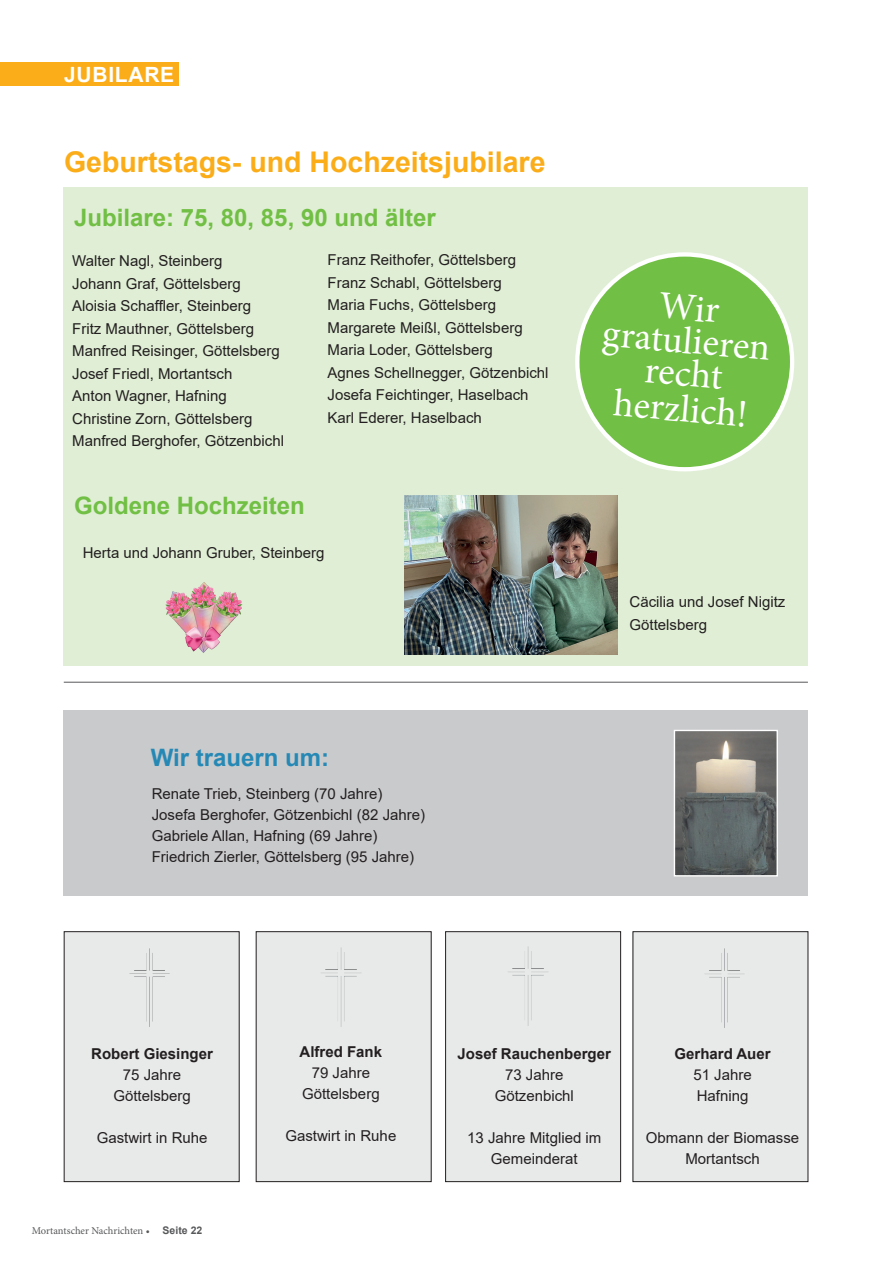
<style>
.page{position:relative;width:893px;height:1263px;background:#fff}
.page>*{position:absolute;margin:0;border:0;box-sizing:border-box;transform-origin:0 0}
.t1{font:38.55px/33.8px "Minion Pro";color:#fff;text-align:center}
.t2{font:700 28.5px "Arial";color:#faad19}
.t3{font:700 24px "Arial";color:#71bf44}
.t4{font:700 24px "Arial";color:#2689b5}
.t5{font:700 21px "Arial";letter-spacing:.035em;color:#fff}
.t6{font:15px/22.5px "Arial";color:#231f20}
.t7{font:700 15px "Arial";color:#231f20}
.t8{font:10.5px "Minion Pro";letter-spacing:-.005em;color:#57585a}
.s1{font-family:"Arial";font-weight:700}
</style>
<div class="page">
<div style="left:633px;top:932px;width:175px;height:249px;background:#e8eae9"></div>
<div style="left:633px;top:931px;width:175px;height:251px;border:1px solid #231f20"></div>
<div style="left:446px;top:932px;width:175px;height:249px;background:#e8eae9"></div>
<div style="left:445px;top:931px;width:176px;height:251px;border:1px solid #231f20"></div>
<div style="left:256px;top:932px;width:175px;height:249px;background:#e8eae9"></div>
<div style="left:256px;top:931px;width:176px;height:251px;border:1px solid #231f20"></div>
<hr style="left:64px;top:682px;width:744px;height:1px;background:#57585a">
<div style="left:64px;top:710px;width:744px;height:185px;background:#c9cacc"></div>
<svg style="left:673px;top:729px;width:105px;height:148px;background:#767875"></svg>
<div style="left:64px;top:187px;width:744px;height:478px;background:#dfeed4"></div>
<div style="left:577px;top:254px;width:215px;height:215px;background:#71bf44;border-radius:50%"></div>
<div style="left:64px;top:932px;width:175px;height:249px;background:#e8eae9"></div>
<div style="left:64px;top:931px;width:176px;height:251px;border:1px solid #231f20"></div>
<img style="left:129px;top:948px;width:41px;height:79px">
<img style="left:508px;top:946px;width:40px;height:80px">
<img style="left:705px;top:948px;width:39px;height:80px">
<img style="left:321px;top:947px;width:40px;height:80px">
<img style="left:165px;top:582px;width:78px;height:71px">
<img style="left:405px;top:495px;width:212px;height:160px">
<div style="left:0;top:62px;width:179px;height:24px;background:#faad19"></div>
<h3 class="t5" style="left:64px;top:60px;width:112px">JUBILARE</h3>
<h2 class="t2" style="left:64px;top:142px;width:483px">Geburtstags- und Hochzeitsjubilare</h2>
<h3 class="t3" style="left:74px;top:200px;width:363px">Jubilare: 75, 80, 85, 90 und älter</h3>
<p class="t6" style="left:72px;top:250px;width:213px">Walter Nagl, Steinberg<br>Johann Graf, Göttelsberg<br>Aloisia Schaffler, Steinberg<br>Fritz Mauthner, Göttelsberg<br>Manfred Reisinger, Göttelsberg<br>Josef Friedl, Mortantsch<br>Anton Wagner, Hafning<br>Christine Zorn, Göttelsberg<br>Manfred Berghofer, Götzenbichl</p>
<p class="t6" style="left:328px;top:249px;width:222px">Franz Reithofer, Göttelsberg<br>Franz Schabl, Göttelsberg<br>Maria Fuchs, Göttelsberg<br>Margarete Meißl, Göttelsberg<br>Maria Loder, Göttelsberg<br>Agnes Schellnegger, Götzenbichl<br>Josefa Feichtinger, Haselbach<br>Karl Ederer, Haselbach</p>
<h3 class="t3" style="left:74px;top:488px;width:232px">Goldene Hochzeiten</h3>
<p class="t6" style="left:83px;top:542px;width:243px">Herta und Johann Gruber, Steinberg</p>
<h3 class="t4" style="left:151px;top:740px;width:180px">Wir trauern um:</h3>
<p class="t6" style="left:152px;top:783px;width:275px;line-height:21px">Renate Trieb, Steinberg (70 Jahre)<br>Josefa Berghofer, Götzenbichl (82 Jahre)<br>Gabriele Allan, Hafning (69 Jahre)<br>Friedrich Zierler, Göttelsberg (95 Jahre)</p>
<h1 class="t1" style="left:607px;top:284px;width:170px;rotate:5deg">Wir gratulieren recht herzlich!</h1>
<p class="t6" style="left:629px;top:590px;width:157px">Cäcilia und Josef Nigitz<br>Göttelsberg</p>
<p class="t7" style="left:91px;top:1043px;width:123px">Robert Giesinger</p>
<p class="t6" style="left:113px;top:1064px;width:79px;line-height:21px;text-align:center">75 Jahre<br>Göttelsberg</p>
<p class="t6" style="left:97px;top:1126px;width:112px">Gastwirt in Ruhe</p>
<p class="t8" style="left:32px;top:1223px;width:172px">Mortantscher Nachrichten • <span class="s1">Seite 22</span></p>
<p class="t7" style="left:300px;top:1041px;width:84px">Alfred Fank</p>
<p class="t6" style="left:302px;top:1062px;width:79px;line-height:21px;text-align:center">79 Jahre<br>Göttelsberg</p>
<p class="t6" style="left:285px;top:1124px;width:112px">Gastwirt in Ruhe</p>
<p class="t7" style="left:458px;top:1043px;width:155px">Josef Rauchenberger</p>
<p class="t6" style="left:495px;top:1064px;width:81px;line-height:21px;text-align:center">73 Jahre<br>Götzenbichl</p>
<p class="t6" style="left:467px;top:1127px;width:136px;line-height:21px;text-align:center">13 Jahre Mitglied im<br>Gemeinderat</p>
<p class="t7" style="left:674px;top:1043px;width:98px">Gerhard Auer</p>
<p class="t6" style="left:693px;top:1064px;width:60px;line-height:21px">51 Jahre<br>Hafning</p>
<p class="t6" style="left:646px;top:1127px;width:155px;line-height:21px;text-align:center">Obmann der Biomasse<br>Mortantsch</p>
</div>
